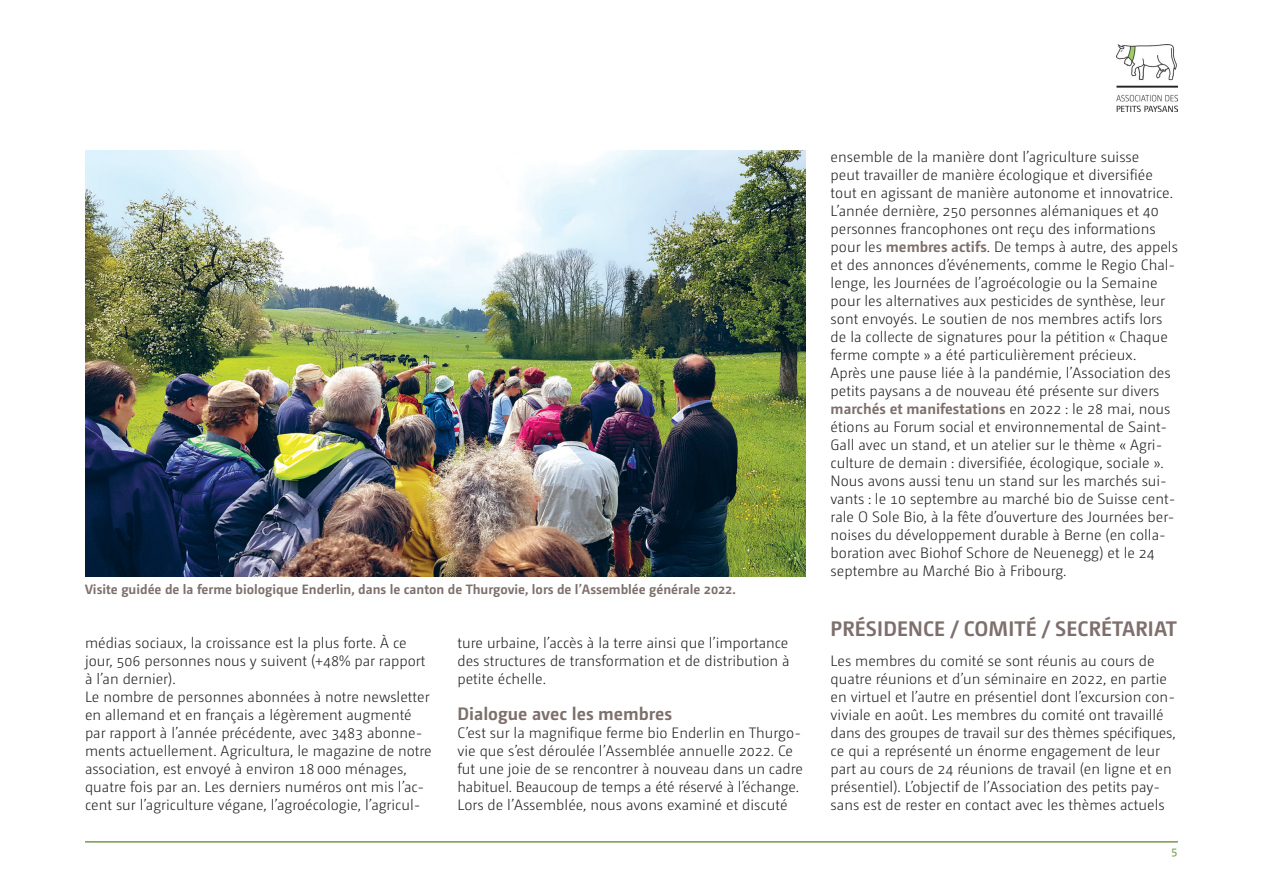
<style>
.page{position:relative;width:1263px;height:893px;background:#fff}
.page>*{position:absolute;margin:0;border:0;box-sizing:border-box;transform-origin:0 0}
.t1{font:700 21px "Camingo Dos";letter-spacing:.005em;color:#7d6f6c}
.t2{font:700 18px "Camingo Dos";color:#7d6f6c}
.t3{font:300 15px/18px "Camingo Dos Pro";color:#231f20}
.t4{font:700 15px "Camingo Dos";color:#7d6f6c}
.t5{font:700 13.5px "Camingo Dos";color:#7d6f6c}
.t6{font:12px "Camingo Dos Pro";color:#749a4c}
.s1{font-family:"Camingo Dos";font-weight:700;color:#7d6f6c}
.s2{font-family:"Camingo Dos Pro";font-weight:300;color:#231f20}
</style>
<div class="page">
<img style="left:1116px;top:45px;width:62px;height:67px">
<hr style="left:85px;top:841px;width:1093px;height:2px;background:#749a4c">
<img style="left:85px;top:150px;width:720px;height:426px">
<p class="t5" style="left:85px;top:581px;width:652px">Visite guidée de la ferme biologique Enderlin, dans le canton de Thurgovie, lors de l’Assemblée générale 2022.</p>
<p class="t3" style="left:85px;top:634px;width:348px">médias sociaux, la croissance est la plus forte. À ce jour, 506 personnes nous y suivent (+48% par rapport à l’an dernier).<br>Le nombre de personnes abonnées à notre newsletter en allemand et en français a légèrement augmenté par rapport à l’année précédente, avec 3483 abonne&shy;ments actuellement. Agricultura, le magazine de notre association, est envoyé à environ 18 000 ménages, quatre fois par an. Les derniers numéros ont mis l’ac&shy;cent sur l’agriculture végane, l’agroécologie, l’agricul-</p>
<p class="t3" style="left:457px;top:634px;width:334px;text-align:justify">ture urbaine, l’accès à la terre ainsi que l’importance des structures de transformation et de distribution à petite échelle.</p>
<p class="t2" style="left:457px;top:703px;width:216px">Dialogue avec les membres</p>
<p class="t3" style="left:457px;top:724px;width:347px">C’est sur la magnifique ferme bio Enderlin en Thurgo&shy;vie que s’est déroulée l’Assemblée annuelle 2022. Ce fut une joie de se rencontrer à nouveau dans un cadre habituel. Beaucoup de temps a été réservé à l’échange.<br>Lors de l’Assemblée, nous avons examiné et discuté</p>
<p class="t3" style="left:831px;top:148px;width:349px">ensemble de la manière dont l’agriculture suisse<br>peut travailler de manière écologique et diversifiée tout en agissant de manière autonome et innovatrice.<br>L’année dernière, 250 personnes alémaniques et 40 personnes francophones ont reçu des informations pour les <span class="s1">membres actifs</span>. De temps à autre, des appels et des annonces d’événements, comme le Regio Chal&shy;lenge, les Journées de l’agroécologie ou la Semaine pour les alternatives aux pesticides de synthèse, leur sont envoyés. Le soutien de nos membres actifs lors de la collecte de signatures pour la pétition « Chaque ferme compte » a été particulièrement précieux.<br>Après une pause liée à la pandémie, l’Association des petits paysans a de nouveau été présente sur divers</p>
<p class="t4" style="left:831px;top:400px;width:341px">marchés et manifestations <span class="s2">en 2022 : le 28 mai, nous</span></p>
<p class="t3" style="left:831px;top:418px;width:345px">étions au Forum social et environnemental de Saint-Gall avec un stand, et un atelier sur le thème « Agri&shy;culture de demain : diversifiée, écologique, sociale ».<br>Nous avons aussi tenu un stand sur les marchés sui&shy;vants : le 10 septembre au marché bio de Suisse cent&shy;rale O Sole Bio, à la fête d’ouverture des Journées ber&shy;noises du développement durable à Berne (en colla&shy;boration avec Biohof Schore de Neuenegg) et le 24 septembre au Marché Bio à Fribourg.</p>
<h1 class="t1" style="left:831px;top:616px;width:348px">PRÉSIDENCE / COMITÉ / SECRÉTARIAT</h1>
<p class="t3" style="left:831px;top:652px;width:347px">Les membres du comité se sont réunis au cours de quatre réunions et d’un séminaire en 2022, en partie en virtuel et l’autre en présentiel dont l’excursion con&shy;viviale en août. Les membres du comité ont travaillé dans des groupes de travail sur des thèmes spécifiques, ce qui a représenté un énorme engagement de leur part au cours de 24 réunions de travail (en ligne et en présentiel). L’objectif de l’Association des petits pay&shy;sans est de rester en contact avec les thèmes actuels</p>
<p class="t6" style="left:1171px;top:844px;width:8px">5</p>
</div>
